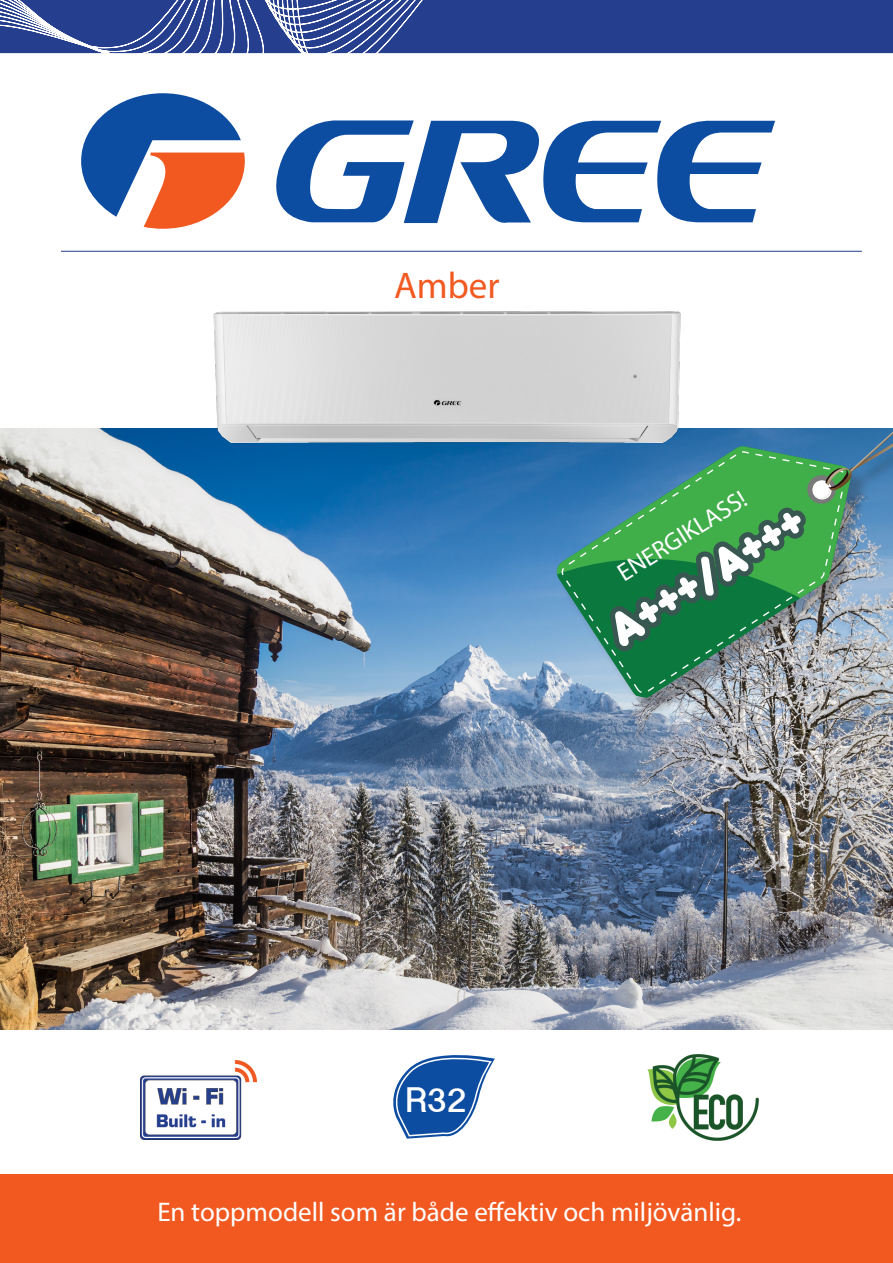
<style>
.page{position:relative;width:893px;height:1263px;background:#fff}
.page>*{position:absolute;margin:0;border:0;box-sizing:border-box;transform-origin:0 0}
.t1{font:51px "Insaniburger";color:#fff;scale:.91 1}
.t2{font:37.2px "Myriad Pro";color:#f15921}
.t3{font:700 33px "Telugu Sangam MN";color:#fff}
.t4{font:27px "Myriad Pro";color:#fff}
.t5{font:24.9px "Myriad Pro";color:#fff}
</style>
<div class="page">
<img style="left:0;top:428px;width:893px;height:601px">
<div style="left:0;top:1174px;width:893px;height:89px;background:#f15921"></div>
<div style="left:775px;top:0;width:118px;height:53px;background:#253f8e"></div>
<hr style="left:61px;top:251px;width:801px;height:1px;background:#253f8e">
<svg style="left:0;top:0;width:775px;height:229px"></svg>
<div style="left:559px;top:425px;width:334px;height:291px;background:#231f20;opacity:.3"></div>
<svg style="left:555px;top:452px;width:296px;height:246px;background:#93a4b1"></svg>
<svg style="left:561px;top:660px;width:285px;height:33px;background:#819e9b"></svg>
<svg style="left:556px;top:432px;width:337px;height:228px;background:#488d79"></svg>
<img style="left:194px;top:311px;width:505px;height:141px">
<img style="left:140px;top:1060px;width:117px;height:80px">
<svg style="left:393px;top:1055px;width:102px;height:84px"></svg>
<img style="left:647px;top:1054px;width:112px;height:87px">
<p class="t2" style="left:394px;top:262px;width:107px">Amber</p>
<p class="t5" style="left:611px;top:562px;width:149px;rotate:-32deg">ENERGIKLASS!</p>
<p class="t1" style="left:598px;top:609px;width:244px;rotate:-32deg">A+++/A+++</p>
<p class="t3" style="left:406px;top:1081px;width:63px">R32</p>
<p class="t4" style="left:157px;top:1195px;width:586px">En toppmodell som är både effektiv och miljövänlig.</p>
</div>
